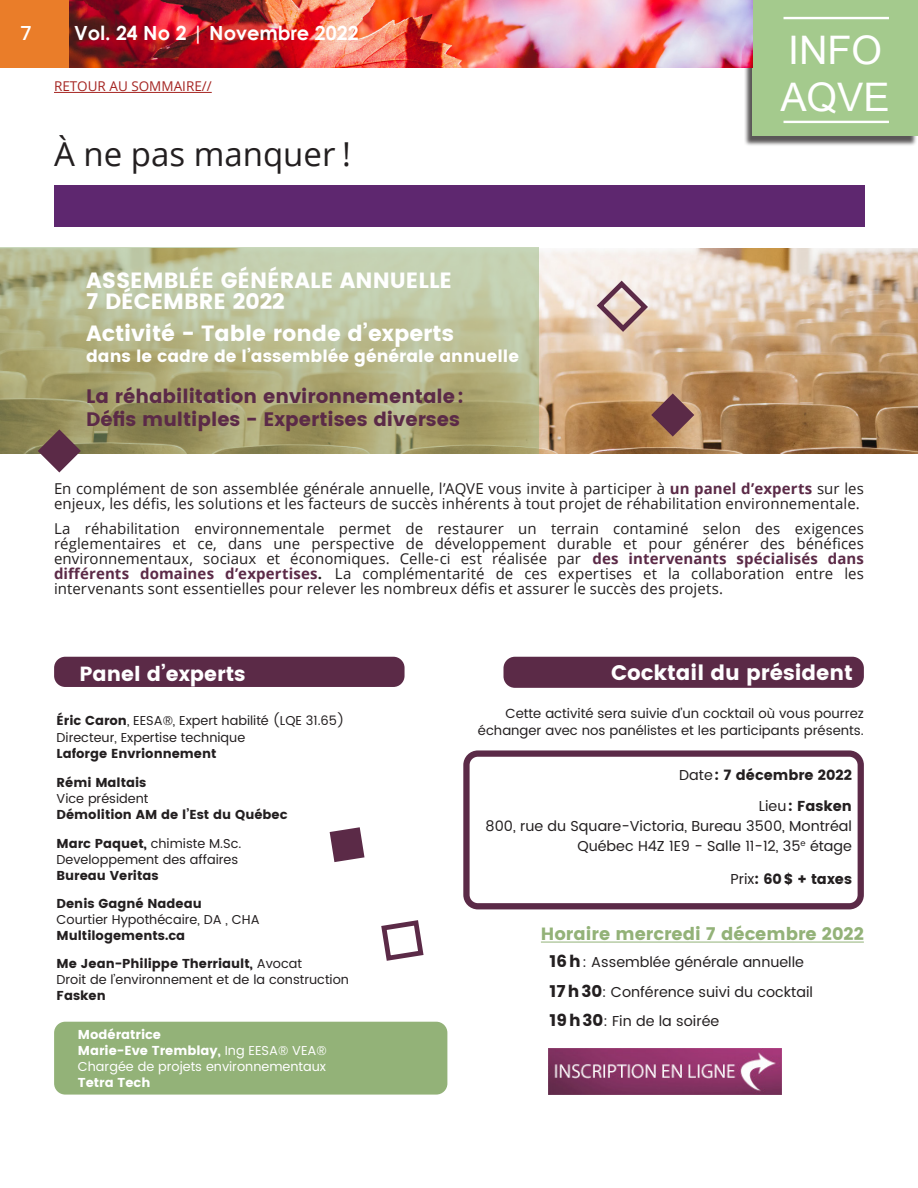
<style>
.page{position:relative;width:918px;height:1188px;background:#fff}
.page>*{position:absolute;margin:0;border:0;box-sizing:border-box;transform-origin:0 0}
.t1{font:39.3px/47.2px "Arial Unicode MS";color:#fff}
.Titre{font:33px "Open Sans";color:#231f20}
.t2{font:700 22.05px/20.2px "Poppins";color:#fff}
.t3{font:700 21px "Poppins";color:#fff}
.t4{font:700 20.4px "Poppins";color:#fff}
.t5{font:700 19.5px/23.4px "Poppins";color:#5b2a47}
.t6{font:700 19.5px "Century Gothic";color:#fff}
.t7{font:600 19.5px "Open Sans";color:#fff}
.t8{font:700 17.7px "Poppins";color:#93b278}
.t9{font:700 16.95px "Poppins";color:#fff}
.t10{font:15px/15.1px "Open Sans";letter-spacing:.005em;color:#231f20}
.t11{font:14.4px "Poppins";color:#231f20}
.t12{font:700 14.4px "Poppins";color:#231f20}
.t13{font:13.5px "Open Sans";color:#a52522}
.t14{font:13.35px "Poppins";color:#231f20}
.t15{font:12.9px "Poppins";color:#231f20}
.t16{font:700 12.9px "Poppins";color:#231f20}
.t17{font:12.9px/16.2px "Poppins";color:#fff}
.t18{font:700 12.9px "Poppins";color:#fff}
.s1{font-weight:700;color:#5b2a47}
.s2{font-weight:700}
.s3{font-weight:400}
.s4{font-weight:700;font-size:16.65px}
</style>
<div class="page">
<div style="left:744px;top:3px;width:174px;height:143px;background:#231f20;opacity:.75"></div>
<div style="left:752px;top:0;width:166px;height:136px;background:#a4ca8d"></div>
<hr style="left:784px;top:17px;width:105px;height:2px;background:#fff">
<hr style="left:784px;top:121px;width:105px;height:2px;background:#fff">
<img style="left:69px;top:0;width:683px;height:68px">
<div style="left:0;top:0;width:69px;height:68px;background:#ea7d29"></div>
<hr style="left:54px;top:92px;width:158px;height:1px;background:#a52522">
<img style="left:539px;top:248px;width:379px;height:206px">
<div style="left:54px;top:186px;width:810px;height:41px;background:#5e276f"></div>
<div style="left:463px;top:750px;width:401px;height:159px;border:6px solid #5b2a47;border-radius:11px"></div>
<div style="left:503px;top:657px;width:361px;height:31px;background:#5b2a47;border-radius:11px"></div>
<hr style="left:541px;top:942px;width:323px;height:1px;background:#93b278">
<div style="left:54px;top:657px;width:351px;height:30px;background:#5b2a47;border-radius:11px"></div>
<div style="left:54px;top:1022px;width:393px;height:73px;background:#93b278;border-radius:11px"></div>
<svg style="left:0;top:247px;width:539px;height:207px;background:#b2b387"></svg>
<svg style="left:651px;top:393px;width:43px;height:44px;background:#92655d"></svg>
<svg style="left:593px;top:277px;width:58px;height:58px;background:#d3beb7"></svg>
<svg style="left:330px;top:827px;width:34px;height:35px"></svg>
<svg style="left:381px;top:920px;width:43px;height:41px"></svg>
<svg style="left:38px;top:429px;width:43px;height:43px"></svg>
<img style="left:549px;top:1049px;width:233px;height:46px">
<h3 class="t7" style="left:21px;top:19px;width:13px">7</h3>
<h3 class="t6" style="left:74px;top:18px;width:286px">Vol. 24 No 2 | Novembre 2022</h3>
<p class="t13" style="left:54px;top:77px;width:159px">RETOUR AU SOMMAIRE//</p>
<p class="Titre" style="left:54px;top:131px;width:298px">À ne pas manquer !</p>
<p class="t2" style="left:86px;top:271px;width:368px">ASSEMBLÉE GÉNÉRALE ANNUELLE<br>7 DÉCEMBRE 2022</p>
<p class="t2" style="left:86px;top:324px;width:369px">Activité - Table ronde d’experts</p>
<p class="t9" style="left:86px;top:346px;width:434px">dans le cadre de l’assemblée générale annuelle</p>
<p class="t5" style="left:86px;top:385px;width:379px">La réhabilitation environnementale:<br>Défis multiples - Expertises diverses</p>
<h1 class="t1" style="left:780px;top:25px;width:111px">INFO<br>AQVE</h1>
<p class="t10" style="left:54px;top:481px;width:812px">En complément de son assemblée générale annuelle, l’AQVE vous invite à participer à <span class="s1">un panel d’experts</span> sur les enjeux, les défis, les solutions et les facteurs de succès inhérents à tout projet de réhabilitation environnementale.</p>
<p class="t10" style="left:54px;top:520px;width:812px;text-align:justify">La réhabilitation environnementale permet de restaurer un terrain contaminé selon des exigences réglementaires et ce, dans une perspective de développement durable et pour générer des bénéfices environnementaux, sociaux et économiques. Celle-ci est réalisée par <span class="s1">des intervenants spécialisés dans différents domaines d’expertises</span><span class="s2">.</span> La complémentarité de ces expertises et la collaboration entre les intervenants sont essentielles pour relever les nombreux défis et assurer le succès des projets.</p>
<p class="t4" style="left:79px;top:662px;width:168px">Panel d’experts</p>
<p class="t15" style="left:57px;top:712px;width:289px"><span class="s2">Éric Caron</span>, EESA®, Expert habilité (LQE 31.65)</p>
<p class="t15" style="left:57px;top:728px;width:190px">Directeur, Expertise technique</p>
<p class="t16" style="left:57px;top:746px;width:161px">Laforge Envrionnement</p>
<p class="t16" style="left:57px;top:775px;width:91px">Rémi Maltais</p>
<p class="t15" style="left:57px;top:789px;width:93px">Vice président</p>
<p class="t16" style="left:57px;top:807px;width:232px">Démolition AM de l’Est du Québec</p>
<p class="t15" style="left:57px;top:834px;width:186px"><span class="s2">Marc Paquet,</span> chimiste M.Sc.</p>
<p class="t15" style="left:57px;top:850px;width:183px">Developpement des affaires</p>
<p class="t16" style="left:57px;top:868px;width:104px">Bureau Veritas</p>
<p class="t16" style="left:57px;top:896px;width:147px">Denis Gagné Nadeau</p>
<p class="t15" style="left:57px;top:910px;width:205px">Courtier Hypothécaire, DA , CHA</p>
<p class="t16" style="left:57px;top:928px;width:130px">Multilogements.ca</p>
<p class="t16" style="left:57px;top:956px;width:247px">Me Jean-Philippe Therriault, <span class="s3">Avocat</span></p>
<p class="t15" style="left:57px;top:970px;width:294px">Droit de l’environnement et de la construction</p>
<p class="t16" style="left:57px;top:988px;width:51px">Fasken</p>
<p class="t17" style="left:78px;top:1026px;width:250px"><span class="s2">Modératrice<br>Marie-Eve Tremblay,</span> Ing EESA® VEA®<br>Chargée de projets environnementaux</p>
<p class="t18" style="left:78px;top:1075px;width:74px">Tetra Tech</p>
<p class="t3" style="left:611px;top:661px;width:243px">Cocktail du président</p>
<p class="t14" style="left:505px;top:704px;width:360px">Cette activité sera suivie d’un cocktail où vous pourrez</p>
<p class="t14" style="left:478px;top:721px;width:387px">échanger avec nos panélistes et les participants présents.</p>
<p class="t12" style="left:679px;top:767px;width:174px"><span class="s3">Date</span>: 7 décembre 2022</p>
<p class="t12" style="left:759px;top:797px;width:95px"><span class="s3">Lieu</span>: Fasken</p>
<p class="t11" style="left:486px;top:815px;width:368px">800, rue du Square-Victoria, Bureau 3500, Montréal</p>
<p class="t11" style="left:577px;top:835px;width:276px">Québec H4Z 1E9 - Salle 11-12, 35<sup>e</sup> étage</p>
<p class="t12" style="left:731px;top:870px;width:123px"><span class="s3">Prix</span>: 60$ + taxes</p>
<p class="t8" style="left:541px;top:923px;width:324px">Horaire mercredi 7 décembre 2022</p>
<p class="t11" style="left:550px;top:952px;width:256px"><span class="s4">16h</span>: Assemblée générale annuelle</p>
<p class="t11" style="left:550px;top:981px;width:265px"><span class="s4">17h30</span>: Conférence suivi du cocktail</p>
<p class="t11" style="left:550px;top:1011px;width:171px"><span class="s4">19h30</span>: Fin de la soirée</p>
</div>
